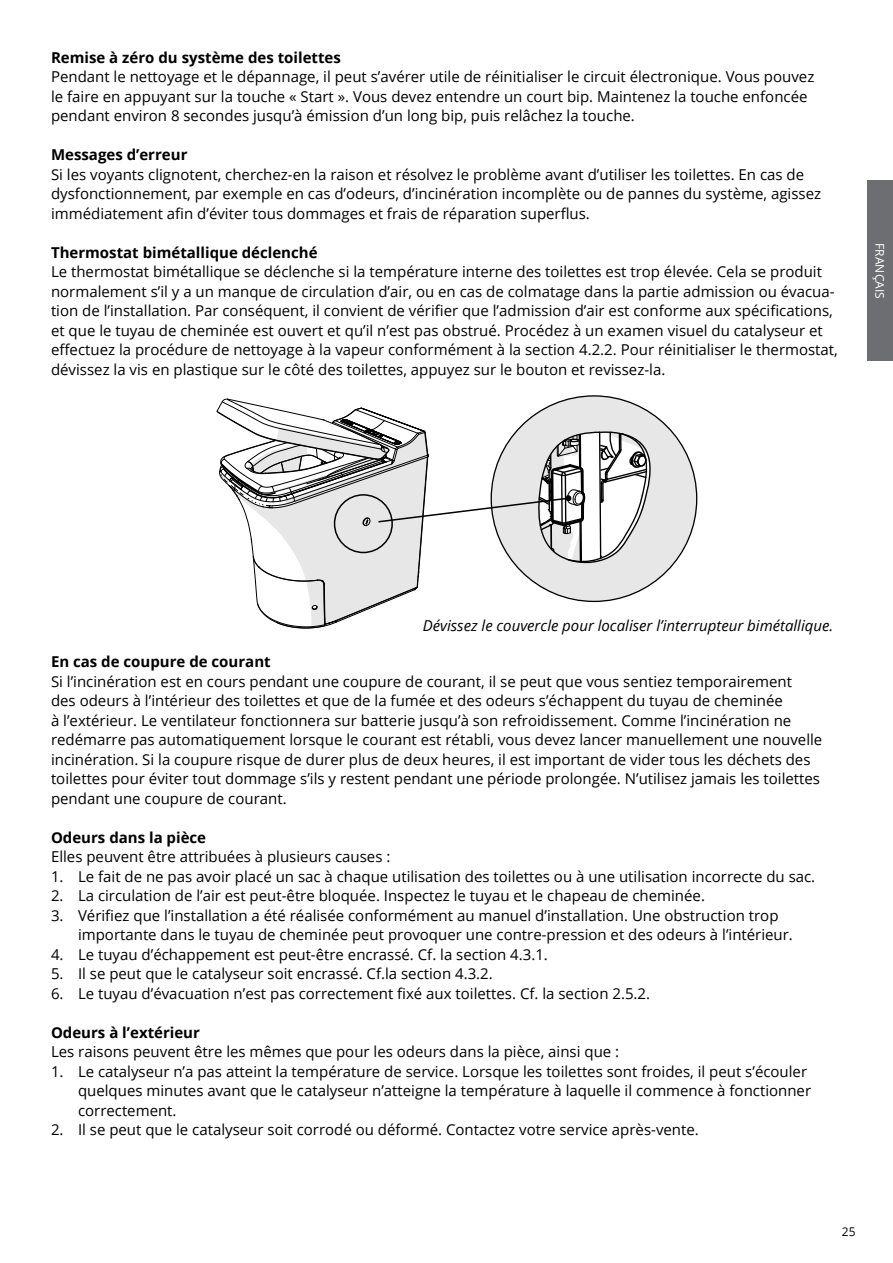
<style>
.page{position:relative;width:893px;height:1263px;background:#fff}
.page>*{position:absolute;margin:0;border:0;box-sizing:border-box;transform-origin:0 0}
.t1{font:15px/19.5px "Open Sans";color:#000}
.t2{font:700 15px "Open Sans";color:#000}
.t3{font:italic 15px "Open Sans";color:#000}
.t4{font:12px "Open Sans";color:#fff}
.t5{font:12px "Open Sans";color:#000}
</style>
<div class="page">
<div style="left:867px;top:181px;width:26px;height:180px;background:#6d6e71"></div>
<svg style="left:217px;top:396px;width:480px;height:233px"></svg>
<p class="t2" style="left:51px;top:46px;width:291px">Remise à zéro du système des toilettes</p>
<p class="t1" style="left:51px;top:66px;width:765px">Pendant le nettoyage et le dépannage, il peut s’avérer utile de réinitialiser le circuit électronique. Vous pouvez le faire en appuyant sur la touche « Start ». Vous devez entendre un court bip. Maintenez la touche enfoncée pendant environ 8 secondes jusqu’à émission d’un long bip, puis relâchez la touche.</p>
<p class="t2" style="left:51px;top:144px;width:138px">Messages d’erreur</p>
<p class="t1" style="left:51px;top:164px;width:772px">Si les voyants clignotent, cherchez-en la raison et résolvez le problème avant d’utiliser les toilettes. En cas de dysfonctionnement, par exemple en cas d’odeurs, d’incinération incomplète ou de pannes du système, agissez immédiatement afin d’éviter tous dommages et frais de réparation superflus.</p>
<p class="t2" style="left:51px;top:241px;width:268px">Thermostat bimétallique déclenché</p>
<p class="t1" style="left:51px;top:261px;width:788px">Le thermostat bimétallique se déclenche si la température interne des toilettes est trop élevée. Cela se produit normalement s’il y a un manque de circulation d’air, ou en cas de colmatage dans la partie admission ou évacua&shy;tion de l’installation. Par conséquent, il convient de vérifier que l’admission d’air est conforme aux spécifications, et que le tuyau de cheminée est ouvert et qu’il n’est pas obstrué. Procédez à un examen visuel du catalyseur et effectuez la procédure de nettoyage à la vapeur conformément à la section 4.2.2. Pour réinitialiser le thermostat, dévissez la vis en plastique sur le côté des toilettes, appuyez sur le bouton et revissez-la.</p>
<p class="t4" style="left:888px;top:243px;width:57px;rotate:90deg">FRANÇAIS</p>
<p class="t3" style="left:423px;top:615px;width:412px">Dévissez le couvercle pour localiser l’interrupteur bimétallique.</p>
<p class="t2" style="left:51px;top:651px;width:221px">En cas de coupure de courant</p>
<p class="t1" style="left:51px;top:671px;width:773px">Si l’incinération est en cours pendant une coupure de courant, il se peut que vous sentiez temporairement<br>des odeurs à l’intérieur des toilettes et que de la fumée et des odeurs s’échappent du tuyau de cheminée<br>à l’extérieur. Le ventilateur fonctionnera sur batterie jusqu’à son refroidissement. Comme l’incinération ne redémarre pas automatiquement lorsque le courant est rétabli, vous devez lancer manuellement une nouvelle incinération. Si la coupure risque de durer plus de deux heures, il est important de vider tous les déchets des toilettes pour éviter tout dommage s’ils y restent pendant une période prolongée. N’utilisez jamais les toilettes pendant une coupure de courant.</p>
<p class="t2" style="left:51px;top:826px;width:157px">Odeurs dans la pièce</p>
<p class="t1" style="left:51px;top:846px;width:341px">Elles peuvent être attribuées à plusieurs causes :</p>
<p class="t1" style="left:51px;top:866px;width:766px">1. Le fait de ne pas avoir placé un sac à chaque utilisation des toilettes ou à une utilisation incorrecte du sac.</p>
<p class="t1" style="left:51px;top:885px;width:655px">2. La circulation de l’air est peut-être bloquée. Inspectez le tuyau et le chapeau de cheminée.</p>
<p class="t1" style="left:78px;top:905px;width:716px;text-indent:-27px">3. Vérifiez que l’installation a été réalisée conformément au manuel d’installation. Une obstruction trop importante dans le tuyau de cheminée peut provoquer une contre-pression et des odeurs à l’intérieur.</p>
<p class="t1" style="left:51px;top:944px;width:498px">4. Le tuyau d’échappement est peut-être encrassé. Cf. la section 4.3.1.</p>
<p class="t1" style="left:51px;top:963px;width:443px">5. Il se peut que le catalyseur soit encrassé. Cf.la section 4.3.2.</p>
<p class="t1" style="left:51px;top:983px;width:601px">6. Le tuyau d’évacuation n’est pas correctement fixé aux toilettes. Cf. la section 2.5.2.</p>
<p class="t2" style="left:51px;top:1021px;width:150px">Odeurs à l’extérieur</p>
<p class="t1" style="left:51px;top:1041px;width:570px">Les raisons peuvent être les mêmes que pour les odeurs dans la pièce, ainsi que :</p>
<p class="t1" style="left:78px;top:1061px;width:735px;text-indent:-27px">1. Le catalyseur n’a pas atteint la température de service. Lorsque les toilettes sont froides, il peut s’écouler quelques minutes avant que le catalyseur n’atteigne la température à laquelle il commence à fonctionner correctement.</p>
<p class="t1" style="left:51px;top:1119px;width:649px">2. Il se peut que le catalyseur soit corrodé ou déformé. Contactez votre service après-vente.</p>
<p class="t5" style="left:842px;top:1223px;width:15px">25</p>
</div>
